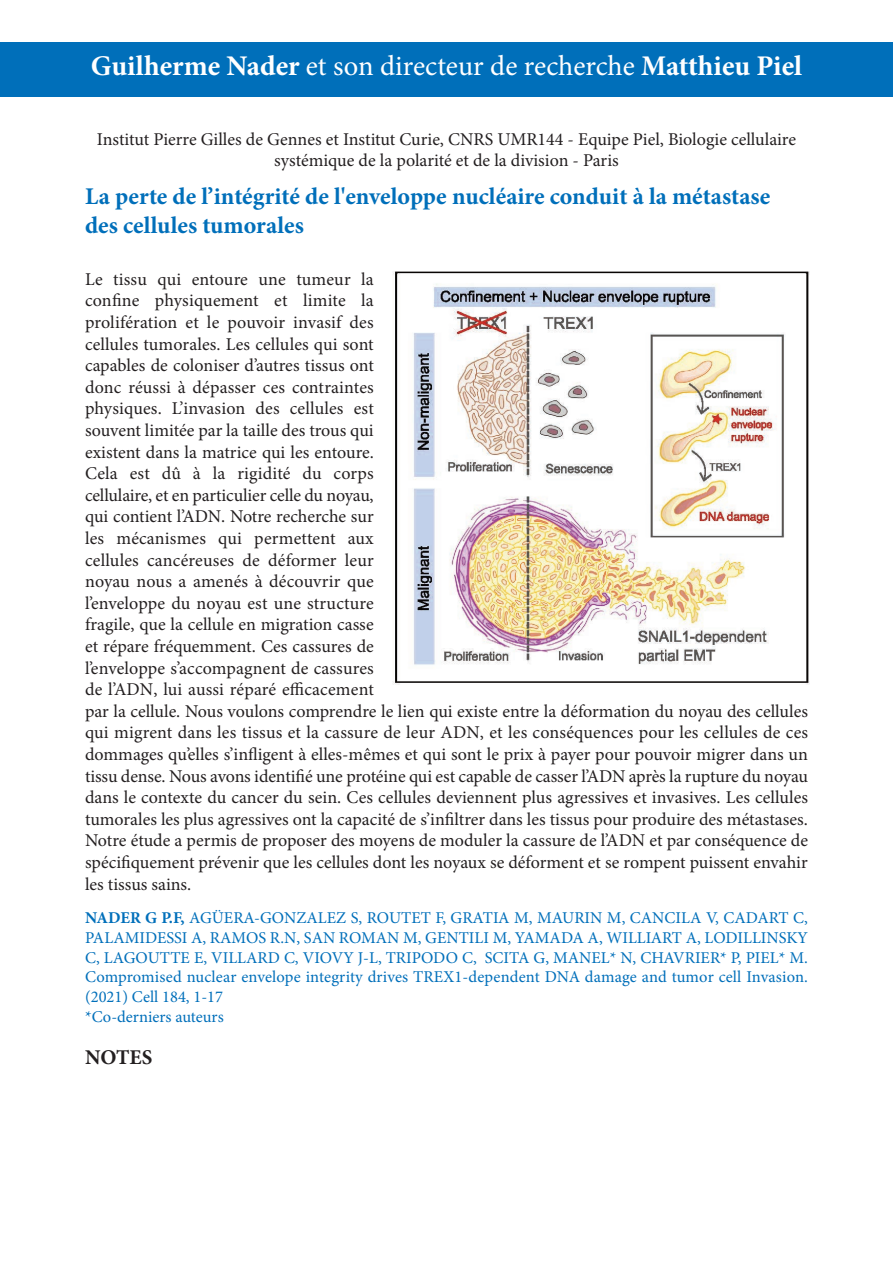
<style>
.page{position:relative;width:893px;height:1263px;background:#fff}
.page>*{position:absolute;margin:0;border:0;box-sizing:border-box;transform-origin:0 0}
.t1{font:700 28.5px "Minion Pro";color:#fff}
.t2{font:700 24px/28.8px "Minion Pro";color:#006fba}
.t3{font:700 21px "Minion Pro";letter-spacing:-.005em;color:#231f20}
.t4{font:18px/21.6px "Minion Pro";color:#231f20;text-align:center}
.t5{font:16.5px/19.8px "Minion Pro";color:#006fba;text-align:justify}
.s1{font-weight:400}
.s2{font-weight:700}
</style>
<div class="page">
<div style="left:0;top:43px;width:893px;height:54px;background:#006fba"></div>
<img style="left:393px;top:272px;width:417px;height:413px">
<p class="t1" style="left:91px;top:55px;width:713px">Guilherme Nader <span class="s1">et son directeur de recherche</span> Matthieu Piel</p>
<p class="t4" style="left:97px;top:130px;width:701px">Institut Pierre Gilles de Gennes et Institut Curie, CNRS UMR144 - Equipe Piel, Biologie cellulaire systémique de la polarité et de la division - Paris</p>
<p class="t2" style="left:85px;top:184px;width:687px">La perte de l’intégrité de l'enveloppe nucléaire conduit à la métastase des cellules tumorales</p>
<p class="t4" style="left:85px;top:270px;width:725px;text-align:left">Le tissu qui entoure une tumeur la<br>confine physiquement et limite la<br>prolifération et le pouvoir invasif des<br>cellules tumorales. Les cellules qui sont<br>capables de coloniser d’autres tissus ont<br>donc réussi à dépasser ces contraintes<br>physiques. L’invasion des cellules est<br>souvent limitée par la taille des trous qui<br>existent dans la matrice qui les entoure.<br>Cela est dû à la rigidité du corps<br>cellulaire, et en particulier celle du noyau,<br>qui contient l’ADN. Notre recherche sur<br>les mécanismes qui permettent aux<br>cellules cancéreuses de déformer leur<br>noyau nous a amenés à découvrir que<br>l’enveloppe du noyau est une structure<br>fragile, que la cellule en migration casse<br>et répare fréquemment. Ces cassures de<br>l’enveloppe s’accompagnent de cassures<br>de l’ADN, lui aussi réparé efficacement<br>par la cellule. Nous voulons comprendre le lien qui existe entre la déformation du noyau des cellules qui migrent dans les tissus et la cassure de leur ADN, et les conséquences pour les cellules de ces dommages qu’elles s’infligent à elles-mêmes et qui sont le prix à payer pour pouvoir migrer dans un tissu dense. Nous avons identifié une protéine qui est capable de casser l’ADN après la rupture du noyau dans le contexte du cancer du sein. Ces cellules deviennent plus agressives et invasives. Les cellules tumorales les plus agressives ont la capacité de s’infiltrer dans les tissus pour produire des métastases.<br>Notre étude a permis de proposer des moyens de moduler la cassure de l’ADN et par conséquence de spécifiquement prévenir que les cellules dont les noyaux se déforment et se rompent puissent envahir les tissus sains.</p>
<p class="t5" style="left:85px;top:909px;width:724px"><span class="s2">NADER G P.F,</span> AGÜERA-GONZALEZ S, ROUTET F, GRATIA M, MAURIN M, CANCILA V, CADART C, PALAMIDESSI A, RAMOS R.N, SAN ROMAN M, GENTILI M, YAMADA A, WILLIART A, LODILLINSKY C, LAGOUTTE E, VILLARD C, VIOVY J-L, TRIPODO C, SCITA G, MANEL* N, CHAVRIER* P, PIEL* M.<br>Compromised nuclear envelope integrity drives TREX1-dependent DNA damage and tumor cell Invasion. (2021) Cell 184, 1-17</p>
<p class="t5" style="left:85px;top:1008px;width:140px">*Co-derniers auteurs</p>
<p class="t3" style="left:85px;top:1049px;width:69px">NOTES</p>
</div>
